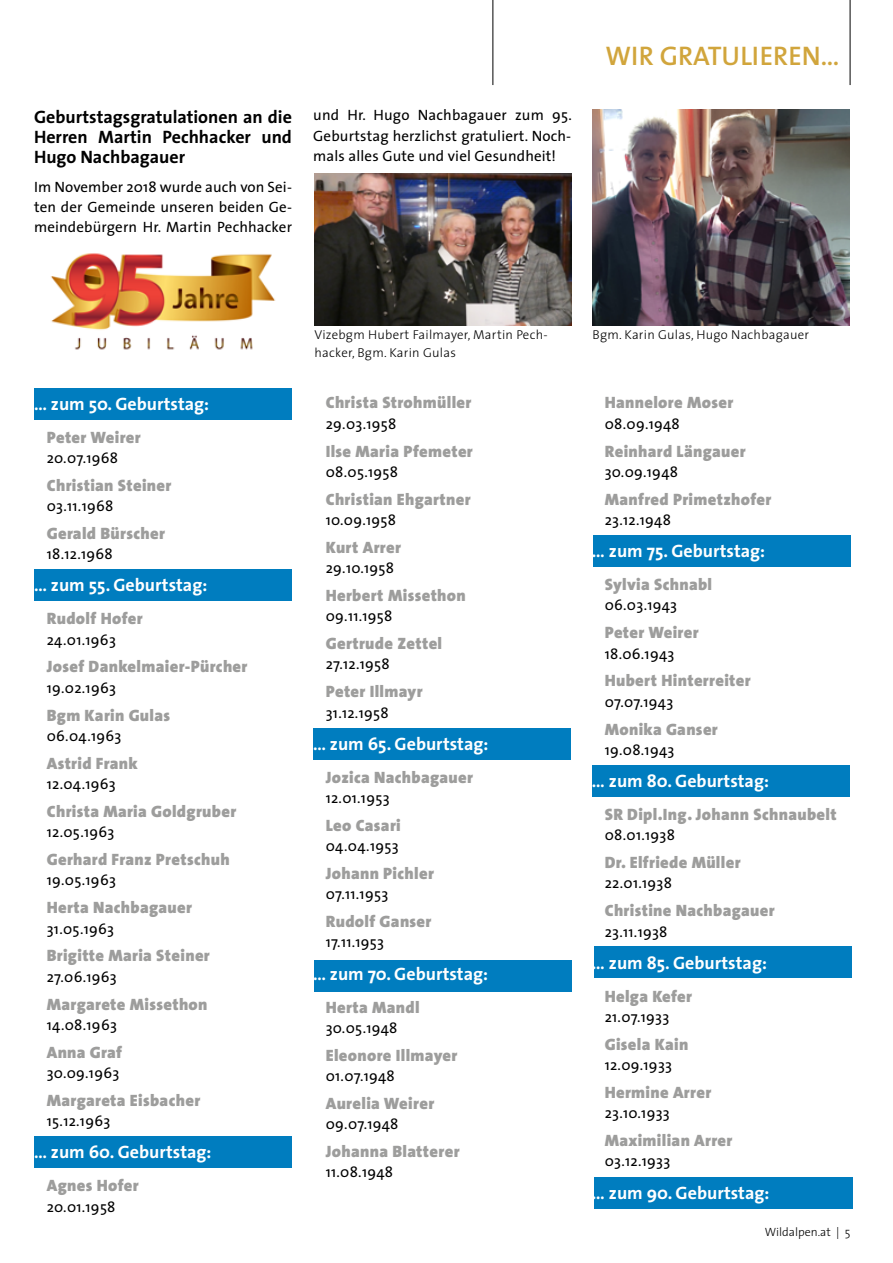
<style>
.page{position:relative;width:893px;height:1263px;background:#fff}
.page>*{position:absolute;margin:0;border:0;box-sizing:border-box;transform-origin:0 0}
.t1{font:600 27px "The Sans";color:#d1a53c}
.t2{font:700 18px "The Sans";color:#fff}
.t3{font:700 18px/20.2px "The Sans";color:#000;text-align:justify}
.t4{font:900 16.5px "The Sans";letter-spacing:.02em;color:#9d9d9c}
.t5{font:15px/20.2px "The Sans";letter-spacing:.02em;color:#000;text-align:justify}
.t6{font:300 12.9px/18px "The Sans";letter-spacing:.02em;color:#000}
.t7{font:300 12px "The Sans";color:#000}
</style>
<div class="page">
<hr style="left:850px;top:0;width:1px;height:85px;background:#000">
<hr style="left:492px;top:0;width:1px;height:85px;background:#000">
<img style="left:315px;top:174px;width:256px;height:151px">
<img style="left:592px;top:109px;width:258px;height:216px">
<div style="left:34px;top:388px;width:258px;height:32px;background:#007dbf"></div>
<div style="left:34px;top:570px;width:258px;height:31px;background:#007dbf"></div>
<div style="left:34px;top:1136px;width:258px;height:31px;background:#007dbf"></div>
<div style="left:314px;top:960px;width:258px;height:31px;background:#007dbf"></div>
<div style="left:593px;top:535px;width:257px;height:32px;background:#007dbf"></div>
<div style="left:592px;top:765px;width:258px;height:32px;background:#007dbf"></div>
<div style="left:594px;top:1177px;width:259px;height:32px;background:#007dbf"></div>
<div style="left:594px;top:946px;width:258px;height:32px;background:#007dbf"></div>
<div style="left:313px;top:728px;width:258px;height:32px;background:#007dbf"></div>
<img style="left:50px;top:253px;width:226px;height:97px">
<p class="t3" style="left:34px;top:106px;width:259px">Geburtstagsgratulationen an die Herren Martin Pechhacker und Hugo Nachbagauer</p>
<p class="t5" style="left:34px;top:176px;width:259px">Im November 2018 wurde auch von Sei&shy;ten der Gemeinde unseren beiden Ge&shy;meindebürgern Hr. Martin Pechhacker</p>
<p class="t5" style="left:313px;top:105px;width:260px">und Hr. Hugo Nachbagauer zum 95.<br>Geburtstag herzlichst gratuliert. Noch&shy;mals alles Gute und viel Gesundheit!</p>
<h1 class="t1" style="left:605px;top:33px;width:236px">WIR GRATULIEREN…</h1>
<p class="t2" style="left:34px;top:388px;width:177px">… zum 50. Geburtstag:</p>
<p class="t4" style="left:47px;top:423px;width:95px">Peter Weirer</p>
<p class="t5" style="left:47px;top:447px;width:73px">20.07.1968</p>
<p class="t4" style="left:47px;top:471px;width:126px">Christian Steiner</p>
<p class="t5" style="left:47px;top:495px;width:68px">03.11.1968</p>
<p class="t4" style="left:47px;top:519px;width:120px">Gerald Bürscher</p>
<p class="t5" style="left:47px;top:543px;width:67px">18.12.1968</p>
<p class="t2" style="left:34px;top:570px;width:175px">… zum 55. Geburtstag:</p>
<p class="t4" style="left:47px;top:605px;width:97px">Rudolf Hofer</p>
<p class="t5" style="left:47px;top:629px;width:71px">24.01.1963</p>
<p class="t4" style="left:47px;top:653px;width:202px">Josef Dankelmaier-Pürcher</p>
<p class="t5" style="left:47px;top:677px;width:71px">19.02.1963</p>
<p class="t4" style="left:47px;top:701px;width:125px">Bgm Karin Gulas</p>
<p class="t5" style="left:47px;top:725px;width:76px">06.04.1963</p>
<p class="t4" style="left:47px;top:749px;width:92px">Astrid Frank</p>
<p class="t5" style="left:47px;top:773px;width:71px">12.04.1963</p>
<p class="t4" style="left:47px;top:797px;width:191px">Christa Maria Goldgruber</p>
<p class="t5" style="left:47px;top:821px;width:69px">12.05.1963</p>
<p class="t4" style="left:47px;top:845px;width:184px">Gerhard Franz Pretschuh</p>
<p class="t5" style="left:47px;top:870px;width:71px">19.05.1963</p>
<p class="t4" style="left:47px;top:894px;width:147px">Herta Nachbagauer</p>
<p class="t5" style="left:47px;top:918px;width:69px">31.05.1963</p>
<p class="t4" style="left:47px;top:942px;width:165px">Brigitte Maria Steiner</p>
<p class="t5" style="left:47px;top:966px;width:72px">27.06.1963</p>
<p class="t4" style="left:47px;top:990px;width:162px">Margarete Missethon</p>
<p class="t5" style="left:47px;top:1014px;width:72px">14.08.1963</p>
<p class="t4" style="left:47px;top:1038px;width:77px">Anna Graf</p>
<p class="t5" style="left:47px;top:1062px;width:74px">30.09.1963</p>
<p class="t4" style="left:47px;top:1086px;width:155px">Margareta Eisbacher</p>
<p class="t5" style="left:47px;top:1110px;width:65px">15.12.1963</p>
<p class="t2" style="left:34px;top:1137px;width:179px">… zum 60. Geburtstag:</p>
<p class="t4" style="left:47px;top:1172px;width:93px">Agnes Hofer</p>
<p class="t5" style="left:47px;top:1196px;width:70px">20.01.1958</p>
<p class="t6" style="left:315px;top:325px;width:235px">Vizebgm Hubert Failmayer, Martin Pech&shy;hacker, Bgm. Karin Gulas</p>
<p class="t6" style="left:592px;top:325px;width:218px">Bgm. Karin Gulas, Hugo Nachbagauer</p>
<p class="t4" style="left:326px;top:389px;width:147px">Christa Strohmüller</p>
<p class="t5" style="left:326px;top:413px;width:72px">29.03.1958</p>
<p class="t4" style="left:326px;top:437px;width:149px">Ilse Maria Pfemeter</p>
<p class="t5" style="left:326px;top:461px;width:74px">08.05.1958</p>
<p class="t4" style="left:326px;top:485px;width:146px">Christian Ehgartner</p>
<p class="t5" style="left:326px;top:509px;width:72px">10.09.1958</p>
<p class="t4" style="left:326px;top:533px;width:77px">Kurt Arrer</p>
<p class="t5" style="left:326px;top:557px;width:70px">29.10.1958</p>
<p class="t4" style="left:326px;top:581px;width:142px">Herbert Missethon</p>
<p class="t5" style="left:326px;top:606px;width:68px">09.11.1958</p>
<p class="t4" style="left:326px;top:630px;width:118px">Gertrude Zettel</p>
<p class="t5" style="left:326px;top:654px;width:66px">27.12.1958</p>
<p class="t4" style="left:326px;top:678px;width:98px">Peter Illmayr</p>
<p class="t5" style="left:326px;top:702px;width:64px">31.12.1958</p>
<p class="t2" style="left:313px;top:728px;width:177px">… zum 65. Geburtstag:</p>
<p class="t4" style="left:326px;top:763px;width:149px">Jozica Nachbagauer</p>
<p class="t5" style="left:326px;top:787px;width:65px">12.01.1953</p>
<p class="t4" style="left:326px;top:811px;width:77px">Leo Casari</p>
<p class="t5" style="left:326px;top:835px;width:74px">04.04.1953</p>
<p class="t4" style="left:326px;top:859px;width:110px">Johann Pichler</p>
<p class="t5" style="left:326px;top:884px;width:64px">07.11.1953</p>
<p class="t4" style="left:326px;top:908px;width:107px">Rudolf Ganser</p>
<p class="t5" style="left:326px;top:932px;width:60px">17.11.1953</p>
<p class="t2" style="left:313px;top:958px;width:177px">… zum 70. Geburtstag:</p>
<p class="t4" style="left:326px;top:993px;width:95px">Herta Mandl</p>
<p class="t5" style="left:326px;top:1017px;width:73px">30.05.1948</p>
<p class="t4" style="left:326px;top:1041px;width:133px">Eleonore Illmayer</p>
<p class="t5" style="left:326px;top:1065px;width:71px">01.07.1948</p>
<p class="t4" style="left:326px;top:1089px;width:110px">Aurelia Weirer</p>
<p class="t5" style="left:326px;top:1113px;width:74px">09.07.1948</p>
<p class="t4" style="left:326px;top:1137px;width:135px">Johanna Blatterer</p>
<p class="t5" style="left:326px;top:1162px;width:69px">11.08.1948</p>
<p class="t4" style="left:605px;top:389px;width:130px">Hannelore Moser</p>
<p class="t5" style="left:605px;top:413px;width:77px">08.09.1948</p>
<p class="t4" style="left:605px;top:437px;width:142px">Reinhard Längauer</p>
<p class="t5" style="left:605px;top:461px;width:75px">30.09.1948</p>
<p class="t4" style="left:605px;top:485px;width:168px">Manfred Primetzhofer</p>
<p class="t5" style="left:605px;top:509px;width:68px">23.12.1948</p>
<p class="t2" style="left:592px;top:536px;width:175px">… zum 75. Geburtstag:</p>
<p class="t4" style="left:605px;top:570px;width:109px">Sylvia Schnabl</p>
<p class="t5" style="left:605px;top:595px;width:74px">06.03.1943</p>
<p class="t4" style="left:605px;top:619px;width:95px">Peter Weirer</p>
<p class="t5" style="left:605px;top:643px;width:71px">18.06.1943</p>
<p class="t4" style="left:605px;top:667px;width:147px">Hubert Hinterreiter</p>
<p class="t5" style="left:605px;top:691px;width:70px">07.07.1943</p>
<p class="t4" style="left:605px;top:715px;width:115px">Monika Ganser</p>
<p class="t5" style="left:605px;top:739px;width:71px">19.08.1943</p>
<p class="t2" style="left:592px;top:766px;width:179px">… zum 80. Geburtstag:</p>
<p class="t4" style="left:605px;top:800px;width:233px">SR Dipl.Ing. Johann Schnaubelt</p>
<p class="t5" style="left:605px;top:825px;width:72px">08.01.1938</p>
<p class="t4" style="left:605px;top:849px;width:137px">Dr. Elfriede Müller</p>
<p class="t5" style="left:605px;top:873px;width:69px">22.01.1938</p>
<p class="t4" style="left:605px;top:897px;width:171px">Christine Nachbagauer</p>
<p class="t5" style="left:605px;top:921px;width:64px">23.11.1938</p>
<p class="t2" style="left:592px;top:947px;width:176px">… zum 85. Geburtstag:</p>
<p class="t4" style="left:605px;top:982px;width:89px">Helga Kefer</p>
<p class="t5" style="left:605px;top:1006px;width:66px">21.07.1933</p>
<p class="t4" style="left:605px;top:1030px;width:85px">Gisela Kain</p>
<p class="t5" style="left:605px;top:1054px;width:69px">12.09.1933</p>
<p class="t4" style="left:605px;top:1078px;width:108px">Hermine Arrer</p>
<p class="t5" style="left:605px;top:1103px;width:67px">23.10.1933</p>
<p class="t4" style="left:605px;top:1127px;width:129px">Maximilian Arrer</p>
<p class="t5" style="left:605px;top:1151px;width:67px">03.12.1933</p>
<p class="t2" style="left:592px;top:1177px;width:179px">… zum 90. Geburtstag:</p>
<p class="t7" style="left:765px;top:1222px;width:87px">Wildalpen.at | 5</p>
</div>
